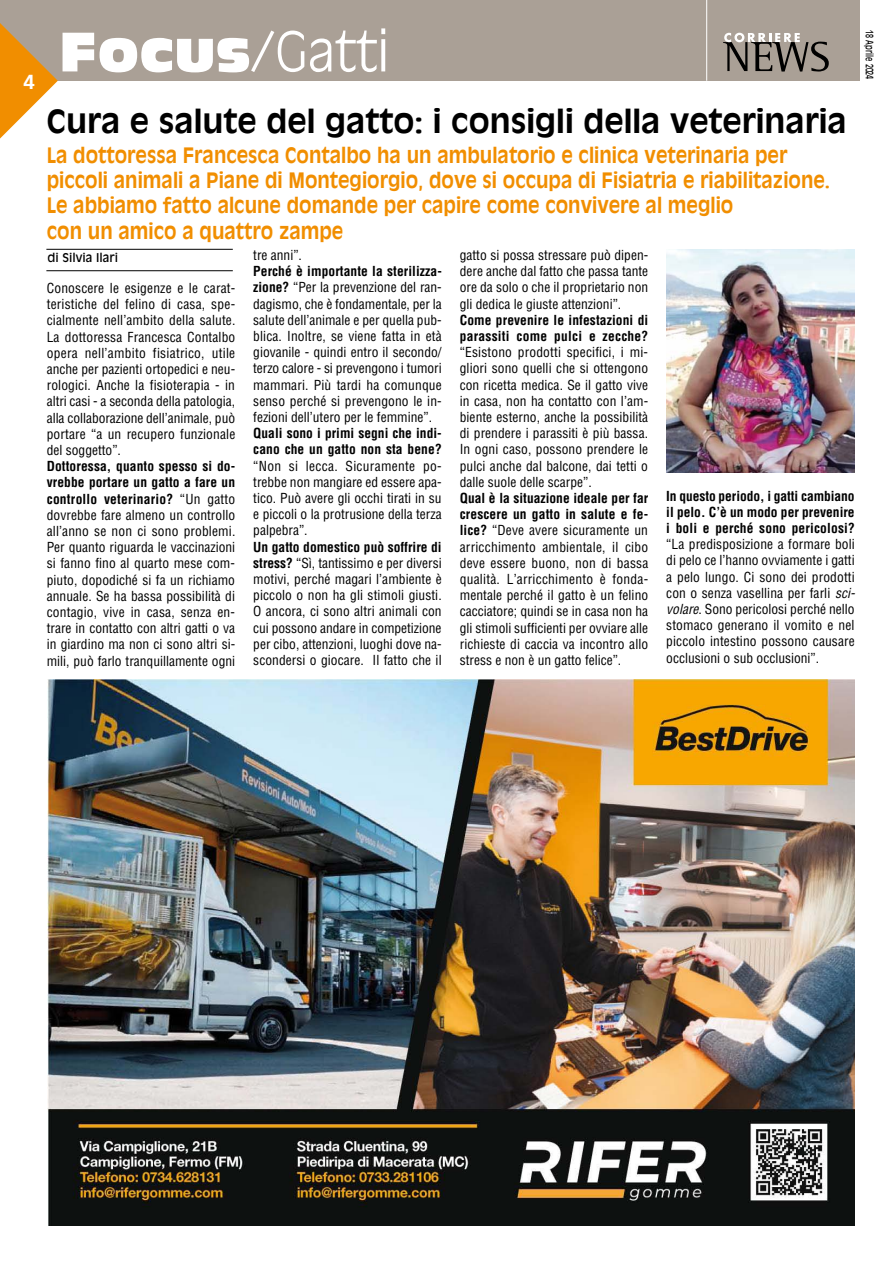
<style>
.page{position:relative;width:893px;height:1263px;background:#fff}
.page>*{position:absolute;margin:0;border:0;box-sizing:border-box;transform-origin:0 0}
.t1{font:300 54.3px "Antique Olive LT";color:#fff}
.t2{font:700 31.5px "Antique Olive LT";color:#000}
.t3{font:700 21px/25.2px "Antique Olive LT";color:#f18e00;scale:.89 1}
.t4{font:700 20.4px "Frutiger LT";color:#fff}
.t5{font:condensed 13.5px/16.2px "Helvetica LT";color:#000;text-align:justify}
.t6{font:700 condensed 13.5px/16.2px "Helvetica LT";letter-spacing:.005em;color:#000}
.t7{font:12px "Antique Olive LT";color:#000}
.t8{font:10.2px "Antique Olive LT";color:#000;scale:.7 1}
.s1{font-family:"Antique Olive LT Compact";font-weight:400}
.s2{font-weight:700}
.s3{font-style:italic}
</style>
<div class="page">
<div style="left:0;top:0;width:859px;height:81px;background:#aaa096"></div>
<svg style="left:0;top:23px;width:58px;height:116px"></svg>
<svg style="left:723px;top:33px;width:106px;height:39px"></svg>
<hr style="left:706px;top:0;width:1px;height:81px;background:#fff">
<img style="left:666px;top:249px;width:189px;height:224px">
<img style="left:48px;top:680px;width:807px;height:545px">
<hr style="left:46px;top:249px;width:187px;height:1px;background:#000">
<hr style="left:46px;top:270px;width:187px;height:1px;background:#000">
<h3 class="t4" style="left:23px;top:70px;width:13px">4</h3>
<h1 class="t1" style="left:59px;top:20px;width:332px"><span class="s1">Focus</span>/Gatti</h1>
<p class="t8" style="left:876px;top:30px;width:72px;rotate:90deg">18 Aprile 2024</p>
<h2 class="t2" style="left:47px;top:102px;width:801px">Cura e salute del gatto: i consigli della veterinaria</h2>
<p class="t3" style="left:47px;top:143px;width:881px">La dottoressa Francesca Contalbo ha un ambulatorio e clinica veterinaria per piccoli animali a Piane di Montegiorgio, dove si occupa di Fisiatria e riabilitazione.<br>Le abbiamo fatto alcune domande per capire come convivere al meglio<br>con un amico a quattro zampe</p>
<p class="t7" style="left:48px;top:251px;width:72px">di Silvia Ilari</p>
<p class="t5" style="left:460px;top:247px;width:190px">gatto si possa stressare può dipen&shy;dere anche dal fatto che passa tante ore da solo o che il proprietario non gli dedica le giuste attenzioni”.</p>
<p class="t6" style="left:460px;top:312px;width:190px">Come prevenire le infestazioni di parassiti come pulci e zecche?</p>
<p class="t5" style="left:460px;top:344px;width:190px">“Esistono prodotti specifici, i mi&shy;gliori sono quelli che si ottengono con ricetta medica. Se il gatto vive in casa, non ha contatto con l’am&shy;biente esterno, anche la possibilità di prendere i parassiti è più bassa.<br>In ogni caso, possono prendere le pulci anche dal balcone, dai tetti o dalle suole delle scarpe”.</p>
<p class="t5" style="left:460px;top:490px;width:190px"><span class="s2">Qual è la situazione ideale per far crescere un gatto in salute e fe&shy;lice?</span> “Deve avere sicuramente un arricchimento ambientale, il cibo deve essere buono, non di bassa qualità. L’arricchimento è fonda&shy;mentale perché il gatto è un felino cacciatore; quindi se in casa non ha gli stimoli sufficienti per ovviare alle richieste di caccia va incontro allo stress e non è un gatto felice”.</p>
<p class="t6" style="left:666px;top:487px;width:190px;text-align:justify">In questo periodo, i gatti cambiano il pelo. C’è un modo per prevenire i boli e perché sono pericolosi?</p>
<p class="t5" style="left:253px;top:247px;width:50px">tre anni”.</p>
<p class="t5" style="left:253px;top:263px;width:190px"><span class="s2">Perché è importante la sterilizza&shy;zione?</span> “Per la prevenzione del ran&shy;dagismo, che è fondamentale, per la salute dell’animale e per quella pub&shy;blica. Inoltre, se viene fatta in età giovanile - quindi entro il secondo/ terzo calore - si prevengono i tumori mammari. Più tardi ha comunque senso perché si prevengono le in&shy;fezioni dell’utero per le femmine”.</p>
<p class="t6" style="left:253px;top:425px;width:190px">Quali sono i primi segni che indi&shy;cano che un gatto non sta bene?</p>
<p class="t5" style="left:253px;top:457px;width:190px">“Non si lecca. Sicuramente po&shy;trebbe non mangiare ed essere apa&shy;tico. Può avere gli occhi tirati in su e piccoli o la protrusione della terza palpebra”.</p>
<p class="t5" style="left:253px;top:538px;width:190px"><span class="s2">Un gatto domestico può soffrire di stress?</span> “Sì, tantissimo e per diversi motivi, perché magari l’ambiente è piccolo o non ha gli stimoli giusti.<br>O ancora, ci sono altri animali con cui possono andare in competizione per cibo, attenzioni, luoghi dove na&shy;scondersi o giocare. Il fatto che il</p>
<p class="t5" style="left:47px;top:280px;width:190px">Conoscere le esigenze e le carat&shy;teristiche del felino di casa, spe&shy;cialmente nell’ambito della salute.<br>La dottoressa Francesca Contalbo opera nell’ambito fisiatrico, utile anche per pazienti ortopedici e neu&shy;rologici. Anche la fisioterapia - in altri casi - a seconda della patologia, alla collaborazione dell’animale, può portare “a un recupero funzionale del soggetto”.</p>
<p class="t5" style="left:47px;top:458px;width:190px"><span class="s2">Dottoressa, quanto spesso si do&shy;vrebbe portare un gatto a fare un controllo veterinario?</span> “Un gatto dovrebbe fare almeno un controllo all’anno se non ci sono problemi.<br>Per quanto riguarda le vaccinazioni si fanno fino al quarto mese com&shy;piuto, dopodiché si fa un richiamo annuale. Se ha bassa possibilità di contagio, vive in casa, senza en&shy;trare in contatto con altri gatti o va in giardino ma non ci sono altri si&shy;mili, può farlo tranquillamente ogni</p>
<p class="t5" style="left:666px;top:536px;width:190px">“La predisposizione a formare boli di pelo ce l’hanno ovviamente i gatti a pelo lungo. Ci sono dei prodotti con o senza vasellina per farli <span class="s3">sci&shy;volare</span>. Sono pericolosi perché nello stomaco generano il vomito e nel piccolo intestino possono causare occlusioni o sub occlusioni”.</p>
</div>
